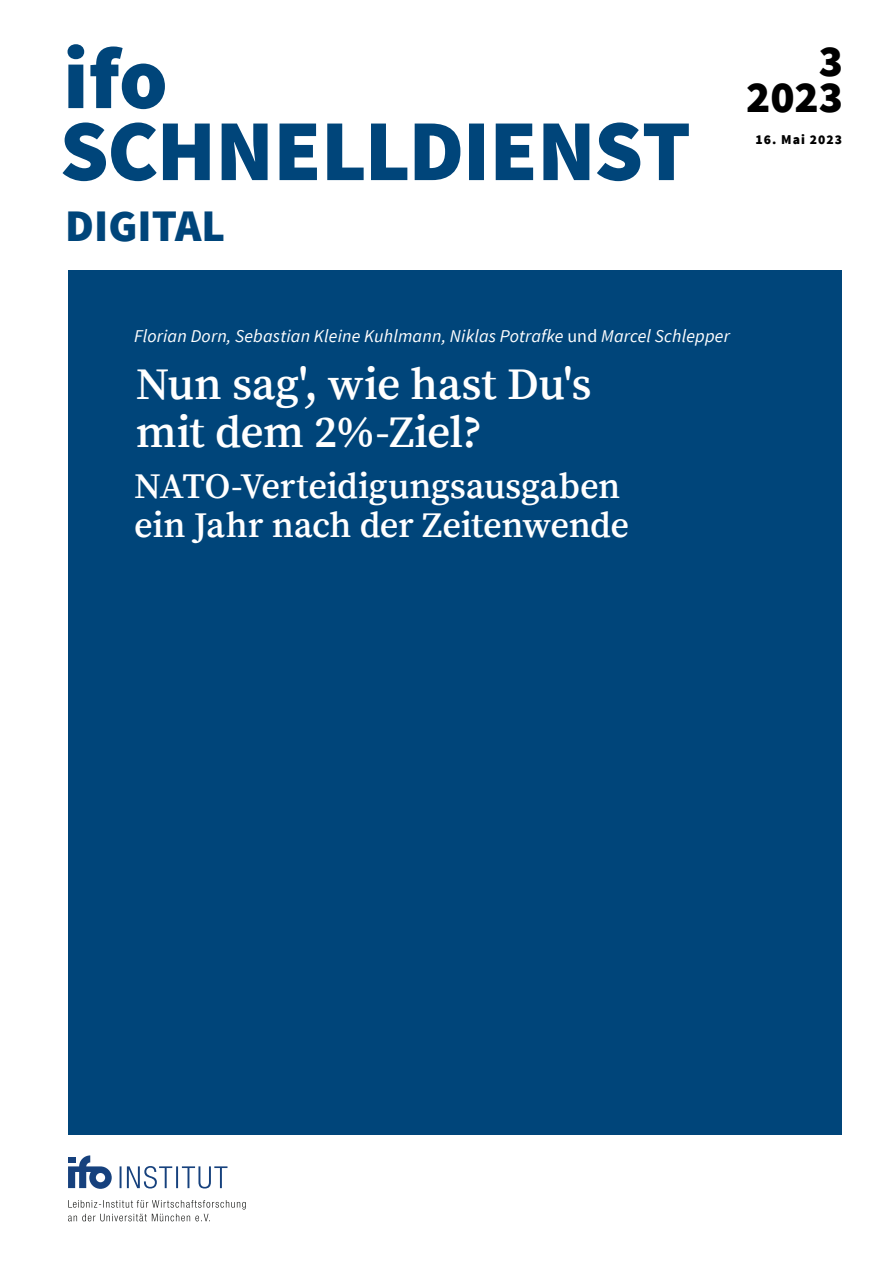
<style>
.page{position:relative;width:893px;height:1263px;background:#fff}
.page>*{position:absolute;margin:0;border:0;box-sizing:border-box;transform-origin:0 0}
.t1{font:600 45px/48px "Source Serif Pro";letter-spacing:-.005em;color:#fff}
.t2{font:900 45px "Source Sans Pro";color:#00457a}
.t3{font:900 45px/36px "Source Sans Pro";color:#000;text-align:right}
.t4{font:600 36px/39px "Source Serif Pro";letter-spacing:-.01em;color:#fff}
.t5{font:italic 18px "Source Sans Pro";letter-spacing:.01em;color:#fff}
.t6{font:900 13.5px "Source Sans Pro";letter-spacing:.075em;color:#000}
.s1{font-style:normal}
</style>
<div class="page">
<svg style="left:63px;top:122px;width:626px;height:59px"></svg>
<svg style="left:68px;top:44px;width:97px;height:65px"></svg>
<div style="left:68px;top:270px;width:774px;height:864px;background:#00457a"></div>
<svg style="left:68px;top:1200px;width:178px;height:21px"></svg>
<svg style="left:120px;top:1166px;width:107px;height:22px"></svg>
<svg style="left:68px;top:1155px;width:44px;height:34px"></svg>
<h1 class="t2" style="left:65px;top:197px;width:162px">DIGITAL</h1>
<h1 class="t3" style="left:746px;top:45px;width:99px">3<br>2023</h1>
<p class="t6" style="left:755px;top:131px;width:88px">16. Mai 2023</p>
<p class="t5" style="left:134px;top:325px;width:597px">Florian Dorn, Sebastian Kleine Kuhlmann, Niklas Potrafke <span class="s1">und</span> Marcel Schlepper</p>
<h1 class="t1" style="left:136px;top:361px;width:458px">Nun sag', wie hast Du's mit dem 2%-Ziel?</h1>
<h2 class="t4" style="left:134px;top:468px;width:496px">NATO-Verteidigungsausgaben ein Jahr nach der Zeitenwende</h2>
</div>
